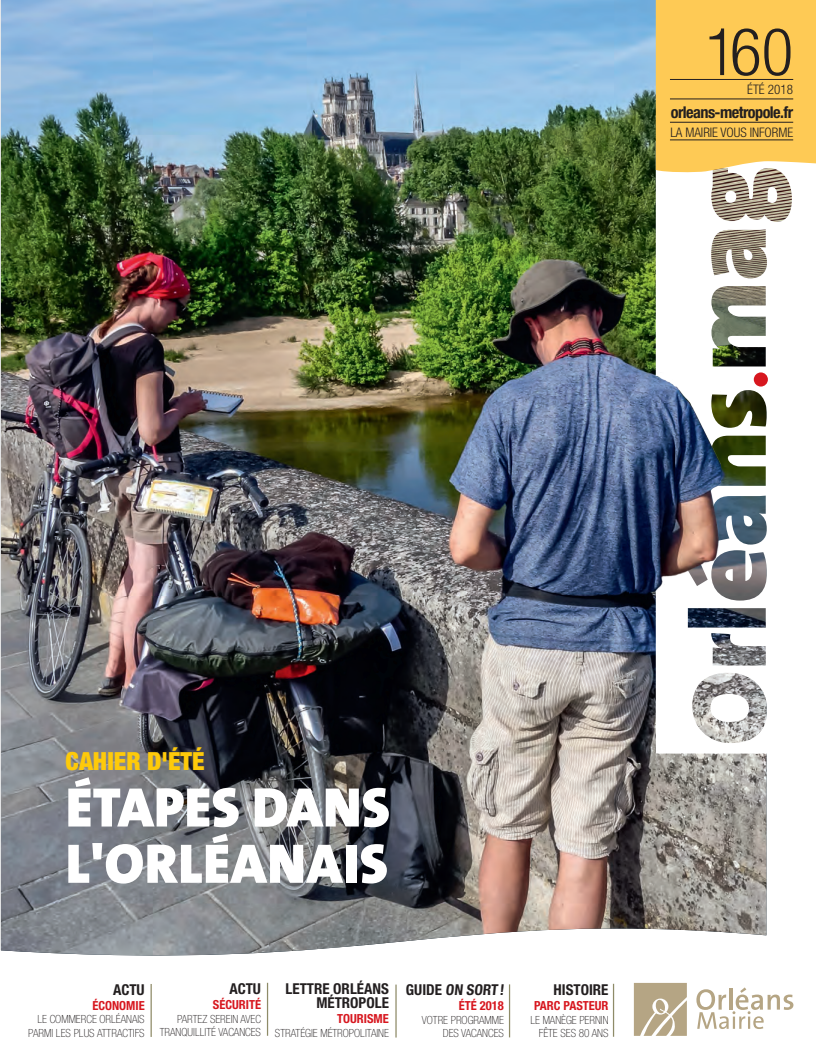
<style>
.page{position:relative;width:816px;height:1064px;background:#fff}
.page>*{position:absolute;margin:0;border:0;box-sizing:border-box;transform-origin:0 0}
.t1{font:300 condensed 65.75px "Helvetica Neue";color:#231f20}
.t2{font:900 56.25px/56.2px "The Sans B9";letter-spacing:.005em;color:#fff}
.t3{font:900 condensed 25px "Helvetica Neue";color:#feca0a}
.t4{font:700 condensed 16.25px "Helvetica Neue";color:#231f20}
.t5{font:700 condensed 15px/13.8px "Helvetica Neue";color:#231f20;text-align:right}
.t6{font:300 condensed 13.12px "Helvetica Neue";letter-spacing:-.005em;color:#231f20}
.t7{font:700 condensed 12.5px "Helvetica Neue";color:#d7171f}
.t8{font:100 condensed 11.25px/13.5px "Helvetica Neue";color:#231f20;text-align:right}
</style>
<div class="page">
<img style="left:1px;top:0;width:765px;height:956px">
<svg style="left:655px;top:173px;width:137px;height:580px"></svg>
<svg style="left:633px;top:983px;width:53px;height:52px;background:#bfb296"></svg>
<svg style="left:696px;top:987px;width:97px;height:42px"></svg>
<hr style="left:612px;top:983px;width:2px;height:53px;background:#8e8b68">
<hr style="left:509px;top:984px;width:1px;height:53px;background:#8e8b68">
<hr style="left:267px;top:982px;width:1px;height:53px;background:#8e8b68">
<hr style="left:395px;top:984px;width:1px;height:53px;background:#8e8b68">
<hr style="left:150px;top:984px;width:2px;height:53px;background:#8e8b68">
<img style="left:629px;top:373px;width:91px;height:226px">
<svg style="left:655px;top:0;width:161px;height:173px;background:#f8c85a"></svg>
<h1 class="t1" style="left:704px;top:14px;width:90px">160</h1>
<p class="t6" style="left:747px;top:82px;width:47px">ÉTÉ 2018</p>
<h3 class="t4" style="left:670px;top:102px;width:124px">ORLEANS-METROPOLE.FR</h3>
<p class="t6" style="left:670px;top:124px;width:124px">LA MAIRIE VOUS INFORME</p>
<h3 class="t3" style="left:66px;top:746px;width:140px">CAHIER D'ÉTÉ</h3>
<h2 class="t2" style="left:66px;top:781px;width:325px">ÉTAPES DANS<br>L'ORLÉANAIS</h2>
<h3 class="t5" style="left:113px;top:982px;width:33px">ACTU</h3>
<p class="t7" style="left:92px;top:997px;width:54px">ÉCONOMIE</p>
<p class="t8" style="left:28px;top:1012px;width:118px">LE COMMERCE ORLÉANAIS<br>PARMI LES PLUS ATTRACTIFS</p>
<h3 class="t5" style="left:229px;top:982px;width:33px">ACTU</h3>
<p class="t7" style="left:213px;top:997px;width:50px">SÉCURITÉ</p>
<p class="t8" style="left:160px;top:1012px;width:103px">PARTEZ SEREIN AVEC<br>TRANQUILLITÉ VACANCES</p>
<h3 class="t5" style="left:285px;top:982px;width:105px">LETTRE ORLÉANS<br>MÉTROPOLE</h3>
<p class="t7" style="left:337px;top:1011px;width:53px">TOURISME</p>
<p class="t8" style="left:275px;top:1026px;width:115px">STRATÉGIE MÉTROPOLITAINE</p>
<h3 class="t5" style="left:406px;top:982px;width:101px">GUIDE ON SORT!</h3>
<p class="t7" style="left:459px;top:998px;width:47px">ÉTÉ 2018</p>
<p class="t8" style="left:422px;top:1012px;width:84px">VOTRE PROGRAMME<br>DES VACANCES</p>
<h3 class="t5" style="left:553px;top:983px;width:56px">HISTOIRE</h3>
<p class="t7" style="left:534px;top:998px;width:76px">PARC PASTEUR</p>
<p class="t8" style="left:530px;top:1013px;width:80px">LE MANÈGE PERNIN<br>FÊTE SES 80 ANS</p>
</div>
